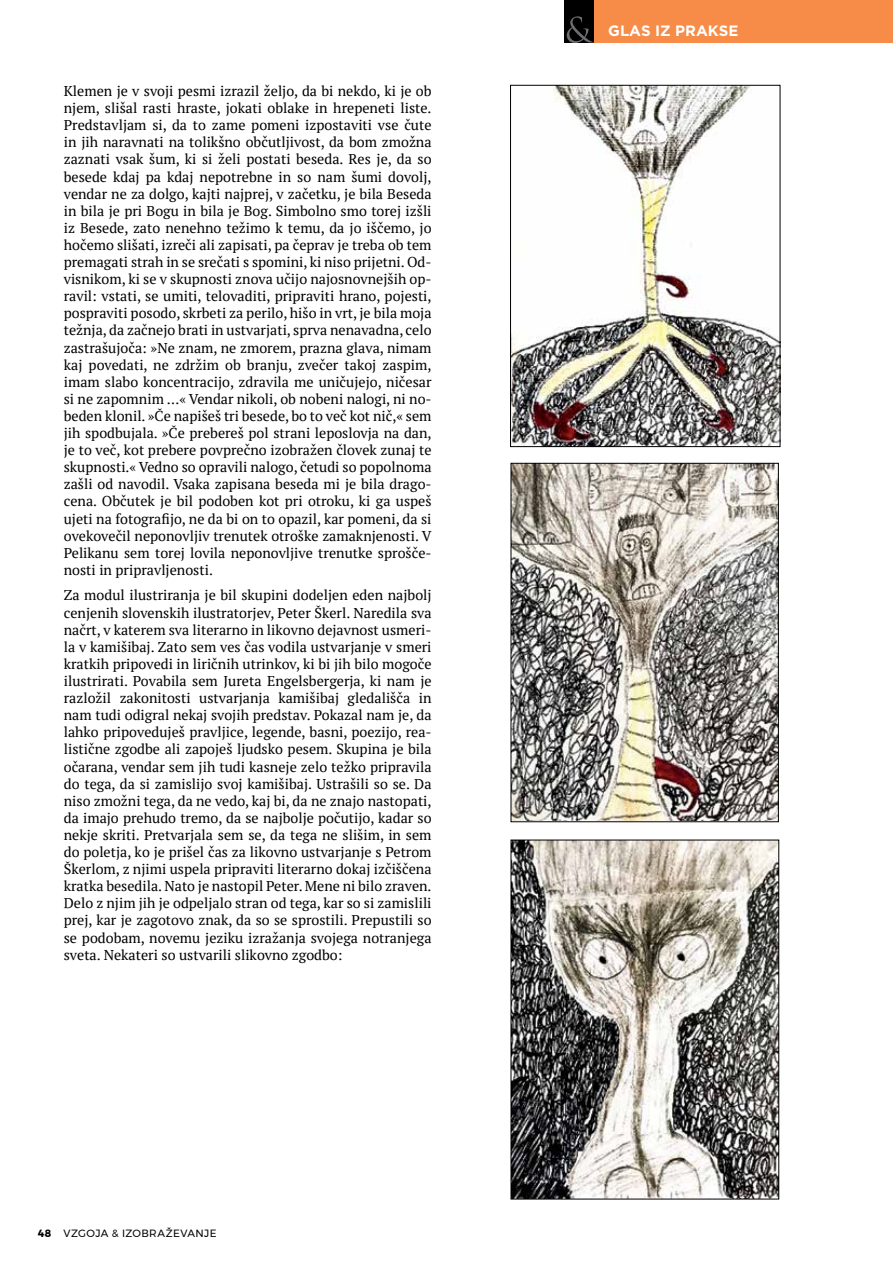
<style>
.page{position:relative;width:893px;height:1263px;background:#fff}
.page>*{position:absolute;margin:0;border:0;box-sizing:border-box;transform-origin:0 0}
.t1{font:700 15px "Gotham";color:#fff}
.t2{font:14.25px/17.1px "PT Serif";color:#000;text-align:justify}
.t3{font:10.5px "Montserrat";letter-spacing:.04em;color:#000}
.s1{font-weight:700}
</style>
<div class="page">
<div style="left:594px;top:0;width:299px;height:43px;background:#f68c47"></div>
<div style="left:564px;top:0;width:30px;height:43px;background:#000"></div>
<svg style="left:567px;top:16px;width:27px;height:27px"></svg>
<img style="left:512px;top:87px;width:266px;height:358px">
<div style="left:510px;top:85px;width:270px;height:362px;border:1px solid #000"></div>
<img style="left:513px;top:465px;width:263px;height:355px">
<div style="left:511px;top:463px;width:267px;height:359px;border:1px solid #000"></div>
<img style="left:513px;top:842px;width:264px;height:355px">
<div style="left:511px;top:840px;width:268px;height:359px;border:1px solid #000"></div>
<p class="t2" style="left:64px;top:82px;width:369px">Klemen je v svoji pesmi izrazil željo, da bi nekdo, ki je ob njem, slišal rasti hraste, jokati oblake in hrepeneti liste.<br>Predstavljam si, da to zame pomeni izpostaviti vse čute in jih naravnati na tolikšno občutljivost, da bom zmožna zaznati vsak šum, ki si želi postati beseda. Res je, da so besede kdaj pa kdaj nepotrebne in so nam šumi dovolj, vendar ne za dolgo, kajti najprej, v začetku, je bila Beseda in bila je pri Bogu in bila je Bog. Simbolno smo torej izšli iz Besede, zato nenehno težimo k temu, da jo iščemo, jo hočemo slišati, izreči ali zapisati, pa čeprav je treba ob tem premagati strah in se srečati s spomini, ki niso prijetni. Od&shy;visnikom, ki se v skupnosti znova učijo najosnovnejših op&shy;ravil: vstati, se umiti, telovaditi, pripraviti hrano, pojesti, pospraviti posodo, skrbeti za perilo, hišo in vrt, je bila moja težnja, da začnejo brati in ustvarjati, sprva nenavadna, celo zastrašujoča: »Ne znam, ne zmorem, prazna glava, nimam kaj povedati, ne zdržim ob branju, zvečer takoj zaspim, imam slabo koncentracijo, zdravila me uničujejo, ničesar si ne zapomnim …« Vendar nikoli, ob nobeni nalogi, ni no&shy;beden klonil. »Če napišeš tri besede, bo to več kot nič,« sem jih spodbujala. »Če prebereš pol strani leposlovja na dan, je to več, kot prebere povprečno izobražen človek zunaj te skupnosti.« Vedno so opravili nalogo, četudi so popolnoma zašli od navodil. Vsaka zapisana beseda mi je bila drago&shy;cena. Občutek je bil podoben kot pri otroku, ki ga uspeš ujeti na fotografijo, ne da bi on to opazil, kar pomeni, da si ovekovečil neponovljiv trenutek otroške zamaknjenosti. V Pelikanu sem torej lovila neponovljive trenutke sprošče&shy;nosti in pripravljenosti.</p>
<p class="t2" style="left:64px;top:587px;width:369px">Za modul ilustriranja je bil skupini dodeljen eden najbolj cenjenih slovenskih ilustratorjev, Peter Škerl. Naredila sva načrt, v katerem sva literarno in likovno dejavnost usmeri&shy;la v kamišibaj. Zato sem ves čas vodila ustvarjanje v smeri kratkih pripovedi in liričnih utrinkov, ki bi jih bilo mogoče ilustrirati. Povabila sem Jureta Engelsbergerja, ki nam je razložil zakonitosti ustvarjanja kamišibaj gledališča in nam tudi odigral nekaj svojih predstav. Pokazal nam je, da lahko pripoveduješ pravljice, legende, basni, poezijo, rea&shy;listične zgodbe ali zapoješ ljudsko pesem. Skupina je bila očarana, vendar sem jih tudi kasneje zelo težko pripravila do tega, da si zamislijo svoj kamišibaj. Ustrašili so se. Da niso zmožni tega, da ne vedo, kaj bi, da ne znajo nastopati, da imajo prehudo tremo, da se najbolje počutijo, kadar so nekje skriti. Pretvarjala sem se, da tega ne slišim, in sem do poletja, ko je prišel čas za likovno ustvarjanje s Petrom Škerlom, z njimi uspela pripraviti literarno dokaj izčiščena kratka besedila. Nato je nastopil Peter. Mene ni bilo zraven.<br>Delo z njim jih je odpeljalo stran od tega, kar so si zamislili prej, kar je zagotovo znak, da so se sprostili. Prepustili so se podobam, novemu jeziku izražanja svojega notranjega sveta. Nekateri so ustvarili slikovno zgodbo:</p>
<p class="t3" style="left:38px;top:1225px;width:178px"><span class="s1">48</span> VZGOJA &amp; IZOBRAŽEVANJE</p>
<p class="t1" style="left:608px;top:21px;width:132px">GLAS IZ PRAKSE</p>
</div>
